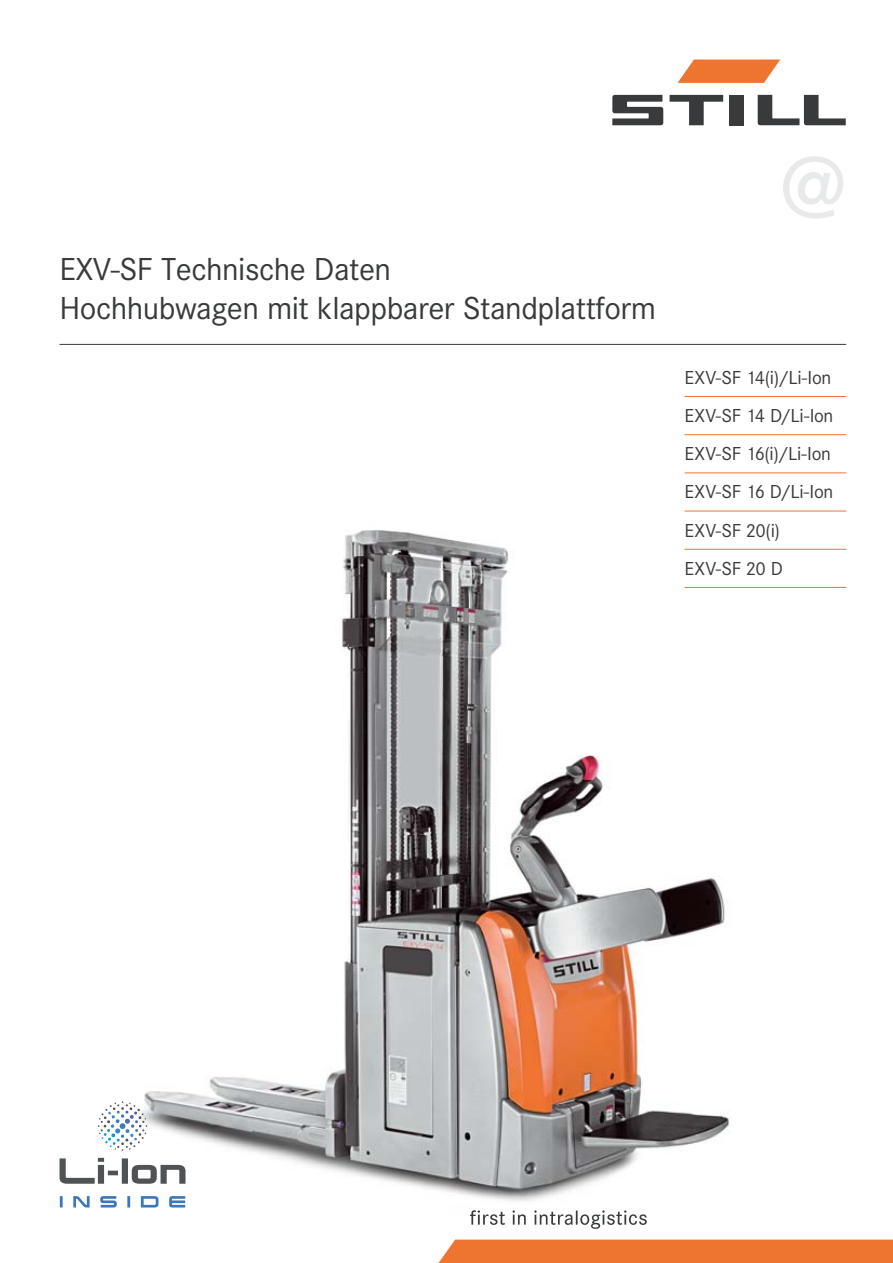
<style>
.page{position:relative;width:893px;height:1263px;background:#fff}
.page>*{position:absolute;margin:0;border:0;box-sizing:border-box;transform-origin:0 0}
.t1{font:600 90px "Corporate S";color:#e8e9eb}
.t2{font:33px/39px "Corporate S";letter-spacing:-.015em;color:#383a3b}
.t3{font:19.5px/38.2px "Corporate S";letter-spacing:-.02em;color:#383a3b}
</style>
<div class="page">
<img style="left:60px;top:530px;width:787px;height:678px">
<svg style="left:470px;top:1210px;width:177px;height:19px"></svg>
<div style="left:438px;top:1239px;width:455px;height:24px;background:#ee7530"></div>
<svg style="left:670px;top:95px;width:53px;height:30px"></svg>
<div style="left:730px;top:95px;width:14px;height:30px;background:#383a3b"></div>
<svg style="left:612px;top:95px;width:51px;height:30px"></svg>
<svg style="left:758px;top:95px;width:88px;height:30px"></svg>
<svg style="left:678px;top:60px;width:102px;height:23px;background:#f08a50"></svg>
<hr style="left:685px;top:396px;width:161px;height:1px;background:#ee7530">
<hr style="left:685px;top:434px;width:161px;height:1px;background:#ee7530">
<hr style="left:685px;top:472px;width:161px;height:1px;background:#ee7530">
<hr style="left:685px;top:511px;width:161px;height:1px;background:#ee7530">
<hr style="left:685px;top:549px;width:161px;height:1px;background:#ee7530">
<hr style="left:685px;top:587px;width:161px;height:1px;background:#ee7530">
<svg style="left:98px;top:1101px;width:49px;height:50px"></svg>
<svg style="left:60px;top:1158px;width:126px;height:26px"></svg>
<svg style="left:60px;top:1196px;width:125px;height:11px"></svg>
<hr style="left:60px;top:344px;width:786px;height:1px;background:#383a3b">
<h2 class="t2" style="left:60px;top:251px;width:598px">EXV-SF Technische Daten<br>Hochhubwagen mit klappbarer Standplattform</h2>
<h1 class="t1" style="left:780px;top:152px;width:67px">@</h1>
<p class="t3" style="left:685px;top:359px;width:150px">EXV-SF 14(i)/Li-Ion<br>EXV-SF 14 D/Li-Ion<br>EXV-SF 16(i)/Li-Ion<br>EXV-SF 16 D/Li-Ion<br>EXV-SF 20(i)<br>EXV-SF 20 D</p>
</div>
